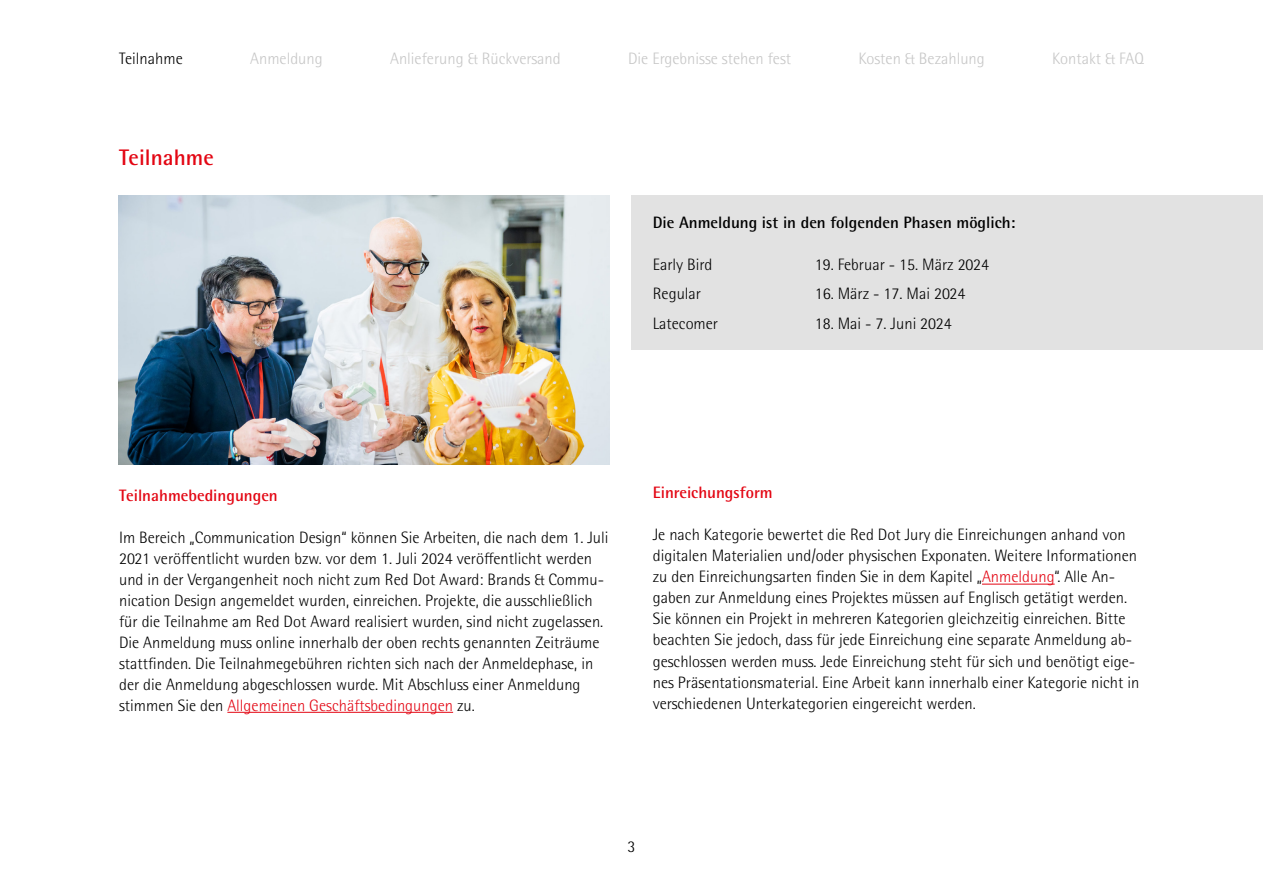
<style>
.page{position:relative;width:1263px;height:893px;background:#fff}
.page>*{position:absolute;margin:0;border:0;box-sizing:border-box;transform-origin:0 0}
.t1{font:700 22.5px "Rotis Semi Sans Std";color:#e30613}
.t2{font:300 16.5px/21px "Rotis Semi Sans Std";color:#000}
.t3{font:300 16.5px "Rotis Semi Sans Std";color:#c6c6c6}
.t4{font:700 16.5px "Rotis Semi Sans Std";color:#000}
.t5{font:700 16.5px "Rotis Semi Sans Std";color:#e30613}
.s1{color:#e30613}
</style>
<div class="page">
<hr style="left:227px;top:712px;width:226px;height:1px;background:#e30613">
<div style="left:631px;top:196px;width:632px;height:154px;background:#e2e2e2"></div>
<hr style="left:982px;top:584px;width:73px;height:1px;background:#e30613">
<img style="left:118px;top:195px;width:491px;height:269px">
<p class="t2" style="left:119px;top:48px;width:65px">Teilnahme</p>
<p class="t3" style="left:250px;top:49px;width:74px">Anmeldung</p>
<p class="t3" style="left:390px;top:49px;width:172px">Anlieferung &amp; Rückversand</p>
<p class="t3" style="left:628px;top:49px;width:165px">Die Ergebnisse stehen fest</p>
<p class="t3" style="left:858px;top:49px;width:128px">Kosten &amp; Bezahlung</p>
<p class="t3" style="left:1052px;top:49px;width:93px">Kontakt &amp; FAQ</p>
<h1 class="t1" style="left:119px;top:143px;width:96px">Teilnahme</h1>
<p class="t4" style="left:653px;top:212px;width:364px">Die Anmeldung ist in den folgenden Phasen möglich:</p>
<p class="t2" style="left:653px;top:254px;width:61px">Early Bird</p>
<p class="t2" style="left:815px;top:254px;width:176px">19. Februar - 15. März 2024</p>
<p class="t2" style="left:653px;top:284px;width:50px">Regular</p>
<p class="t2" style="left:815px;top:284px;width:152px">16. März - 17. Mai 2024</p>
<p class="t2" style="left:653px;top:313px;width:67px">Latecomer</p>
<p class="t2" style="left:815px;top:313px;width:139px">18. Mai - 7. Juni 2024</p>
<p class="t5" style="left:119px;top:485px;width:160px">Teilnahmebedingungen</p>
<p class="t2" style="left:119px;top:527px;width:491px">Im Bereich „Communication Design“ können Sie Arbeiten, die nach dem 1. Juli 2021 veröffentlicht wurden bzw. vor dem 1. Juli 2024 veröffentlicht werden und in der Vergangenheit noch nicht zum Red Dot Award: Brands &amp; Commu&shy;nication Design angemeldet wurden, einreichen. Projekte, die ausschließlich für die Teilnahme am Red Dot Award realisiert wurden, sind nicht zugelassen.<br>Die Anmeldung muss online innerhalb der oben rechts genannten Zeiträume stattfinden. Die Teilnahmegebühren richten sich nach der Anmeldephase, in der die Anmeldung abgeschlossen wurde. Mit Abschluss einer Anmeldung stimmen Sie den <span class="s1">Allgemeinen Geschäftsbedingungen</span> zu.</p>
<p class="t5" style="left:653px;top:483px;width:121px">Einreichungsform</p>
<p class="t2" style="left:653px;top:525px;width:488px">Je nach Kategorie bewertet die Red Dot Jury die Einreichungen anhand von digitalen Materialien und/oder physischen Exponaten. Weitere Informationen zu den Einreichungsarten finden Sie in dem Kapitel „<span class="s1">Anmeldung</span>“. Alle An&shy;gaben zur Anmeldung eines Projektes müssen auf Englisch getätigt werden.<br>Sie können ein Projekt in mehreren Kategorien gleichzeitig einreichen. Bitte beachten Sie jedoch, dass für jede Einreichung eine separate Anmeldung ab&shy;geschlossen werden muss. Jede Einreichung steht für sich und benötigt eige&shy;nes Präsentationsmaterial. Eine Arbeit kann innerhalb einer Kategorie nicht in verschiedenen Unterkategorien eingereicht werden.</p>
<p class="t2" style="left:627px;top:836px;width:9px">3</p>
</div>
